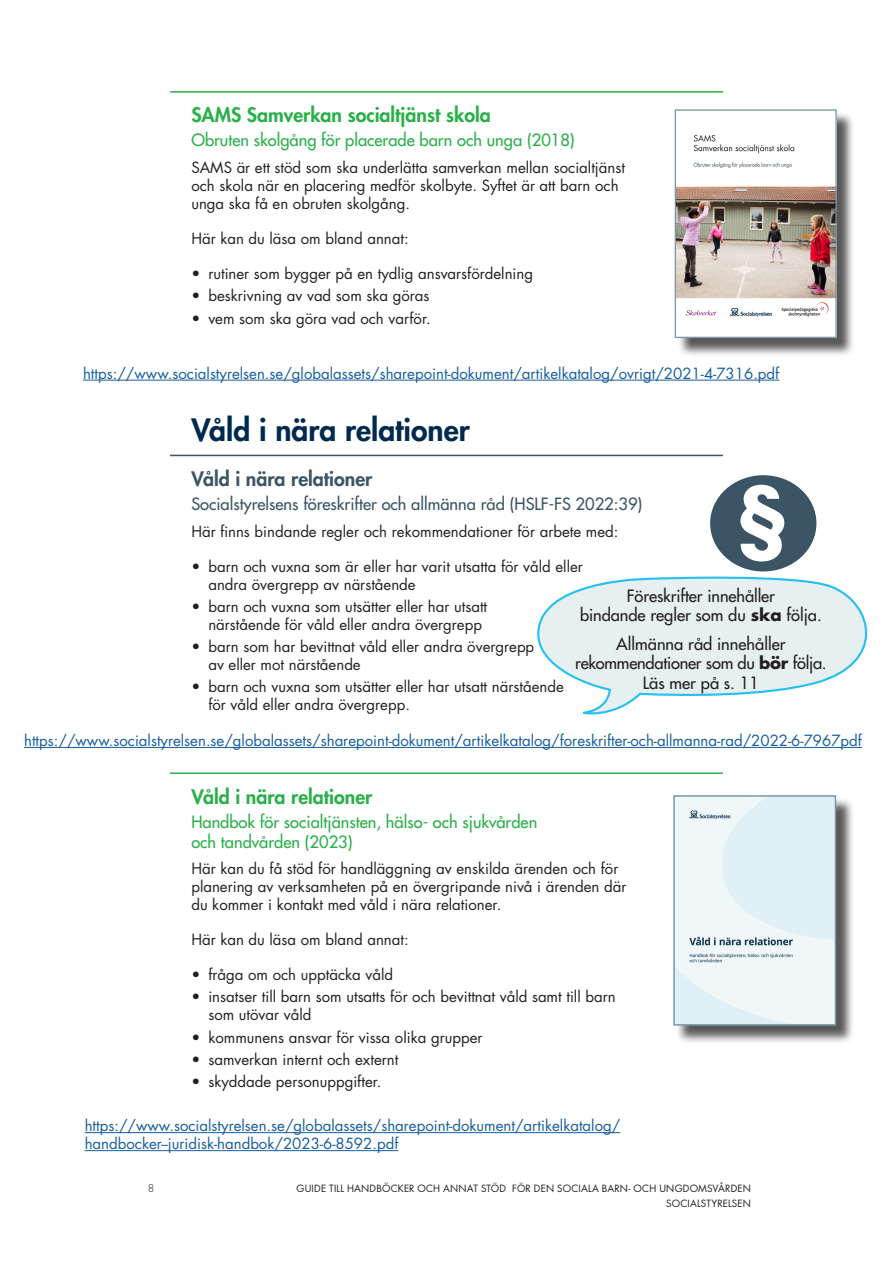
<style>
.page{position:relative;width:893px;height:1263px;background:#fff}
.page>*{position:absolute;margin:0;border:0;box-sizing:border-box;transform-origin:0 0}
.t1{font:700 76.5px "Futura Std";color:#fff}
.t2{font:800 30px "Futura Std";color:#00294e}
.t3{font:800 19.5px "Futura Std";color:#2ab049}
.t4{font:800 19.5px "Futura Std";color:#3b5566}
.ingress{font:500 16.5px/19.8px "Futura Std";letter-spacing:-.005em;color:#231f20;text-align:center}
.underubrik_till_H2{font:500 16.5px/19.8px "Futura Std";color:#2ab049}
.underrubrik_till_H3{font:500 16.5px "Futura Std";color:#3b5566}
.punktlista{font:15px/18px "Futura Std";color:#231f20}
.brödtext_i_texten{font:15px/18px "Futura Std";color:#231f20}
.brödtext_i_texten-2{font:15px/18px "Futura Std";color:#175d9e}
.sista_punkten{font:15px "Futura Std";color:#231f20}
.t5{font:300 10.5px "Futura Std";color:#231f20}
.t6{font:9.75px/14.5px "Futura Std";letter-spacing:.02em;color:#231f20;text-align:right}
.s1{font-weight:700}
</style>
<div class="page">
<hr style="left:170px;top:91px;width:553px;height:2px;background:#2ab049">
<hr style="left:170px;top:455px;width:553px;height:1px;background:#3b5566">
<hr style="left:170px;top:772px;width:553px;height:2px;background:#2ab049">
<div style="left:675px;top:797px;width:180px;height:247px;background:#231f20;opacity:.75"></div>
<img style="left:676px;top:798px;width:157px;height:224px">
<div style="left:673px;top:795px;width:163px;height:230px;border:2px solid #7898ac"></div>
<hr style="left:24px;top:747px;width:838px;height:1px;background:#175d9e">
<hr style="left:85px;top:1132px;width:535px;height:1px;background:#175d9e">
<hr style="left:85px;top:1150px;width:313px;height:1px;background:#175d9e">
<div style="left:710px;top:475px;width:106px;height:96px;background:#3b5566;border-radius:50%"></div>
<svg style="left:537px;top:576px;width:331px;height:139px"></svg>
<div style="left:677px;top:112px;width:179px;height:245px;background:#231f20;opacity:.75"></div>
<img style="left:677px;top:112px;width:158px;height:224px">
<div style="left:675px;top:109px;width:162px;height:229px;border:1px solid #7898ac"></div>
<hr style="left:83px;top:380px;width:696px;height:1px;background:#175d9e">
<h2 class="t3" style="left:191px;top:103px;width:301px">SAMS Samverkan socialtjänst skola</h2>
<p class="underubrik_till_H2" style="left:191px;top:131px;width:385px">Obruten skolgång för placerade barn och unga (2018)</p>
<p class="brödtext_i_texten" style="left:191px;top:159px;width:435px">SAMS är ett stöd som ska underlätta samverkan mellan socialtjänst och skola när en placering medför skolbyte. Syftet är att barn och unga ska få en obruten skolgång.</p>
<p class="brödtext_i_texten" style="left:191px;top:230px;width:219px">Här kan du läsa om bland annat:</p>
<p class="punktlista" style="left:191px;top:265px;width:343px">• rutiner som bygger på en tydlig ansvarsfördelning</p>
<p class="punktlista" style="left:191px;top:287px;width:240px">• beskrivning av vad som ska göras</p>
<p class="sista_punkten" style="left:191px;top:308px;width:241px">• vem som ska göra vad och varför.</p>
<p class="brödtext_i_texten-2" style="left:83px;top:364px;width:698px">https://www.socialstyrelsen.se/globalassets/sharepoint-dokument/artikelkatalog/ovrigt/2021-4-7316.pdf</p>
<h1 class="t2" style="left:191px;top:411px;width:280px">Våld i nära relationer</h1>
<h3 class="t4" style="left:191px;top:466px;width:182px">Våld i nära relationer</h3>
<p class="underrubrik_till_H3" style="left:191px;top:494px;width:453px">Socialstyrelsens föreskrifter och allmänna råd (HSLF-FS 2022:39)</p>
<p class="brödtext_i_texten" style="left:191px;top:522px;width:429px">Här finns bindande regler och rekommendationer för arbete med:</p>
<p class="punktlista" style="left:208px;top:557px;width:376px;text-indent:-17px">• barn och vuxna som är eller har varit utsatta för våld eller andra övergrepp av närstående</p>
<p class="punktlista" style="left:208px;top:597px;width:280px;text-indent:-17px">• barn och vuxna som utsätter eller har utsatt närstående för våld eller andra övergrepp</p>
<p class="punktlista" style="left:208px;top:638px;width:327px;text-indent:-17px">• barn som har bevittnat våld eller andra övergrepp av eller mot närstående</p>
<p class="punktlista" style="left:208px;top:678px;width:357px;text-indent:-17px">• barn och vuxna som utsätter eller har utsatt närstående för våld eller andra övergrepp.</p>
<p class="t1" style="left:736px;top:464px;width:54px">§</p>
<p class="ingress" style="left:580px;top:586px;width:243px">Föreskrifter innehåller<br>bindande regler som du <span class="s1">ska</span> följa.</p>
<p class="ingress" style="left:575px;top:634px;width:253px">Allmänna råd innehåller rekommendationer som du <span class="s1">bör</span> följa.<br>Läs mer på s. 11</p>
<p class="brödtext_i_texten-2" style="left:24px;top:731px;width:839px">https://www.socialstyrelsen.se/globalassets/sharepoint-dokument/artikelkatalog/foreskrifter-och-allmanna-rad/2022-6-7967pdf</p>
<h2 class="t3" style="left:191px;top:784px;width:182px">Våld i nära relationer</h2>
<p class="underubrik_till_H2" style="left:191px;top:812px;width:347px">Handbok för socialtjänsten, hälso- och sjukvården och tandvården (2023)</p>
<p class="brödtext_i_texten" style="left:191px;top:860px;width:437px">Här kan du få stöd för handläggning av enskilda ärenden och för planering av verksamheten på en övergripande nivå i ärenden där du kommer i kontakt med våld i nära relationer.</p>
<p class="brödtext_i_texten" style="left:191px;top:931px;width:219px">Här kan du läsa om bland annat:</p>
<p class="punktlista" style="left:191px;top:966px;width:203px">• fråga om och upptäcka våld</p>
<p class="punktlista" style="left:208px;top:988px;width:409px;text-indent:-17px">• insatser till barn som utsatts för och bevittnat våld samt till barn som utövar våld</p>
<p class="punktlista" style="left:191px;top:1028px;width:293px">• kommunens ansvar för vissa olika grupper</p>
<p class="punktlista" style="left:191px;top:1050px;width:209px">• samverkan internt och externt</p>
<p class="sista_punkten" style="left:191px;top:1072px;width:192px">• skyddade personuppgifter.</p>
<p class="brödtext_i_texten-2" style="left:85px;top:1117px;width:537px">https://www.socialstyrelsen.se/globalassets/sharepoint-dokument/artikelkatalog/ handbocker--juridisk-handbok/2023-6-8592.pdf</p>
<p class="t5" style="left:148px;top:1182px;width:8px">8</p>
<p class="t6" style="left:297px;top:1181px;width:456px">GUIDE TILL HANDBÖCKER OCH ANNAT STÖD FÖR DEN SOCIALA BARN- OCH UNGDOMSVÅRDEN<br>SOCIALSTYRELSEN</p>
</div>
